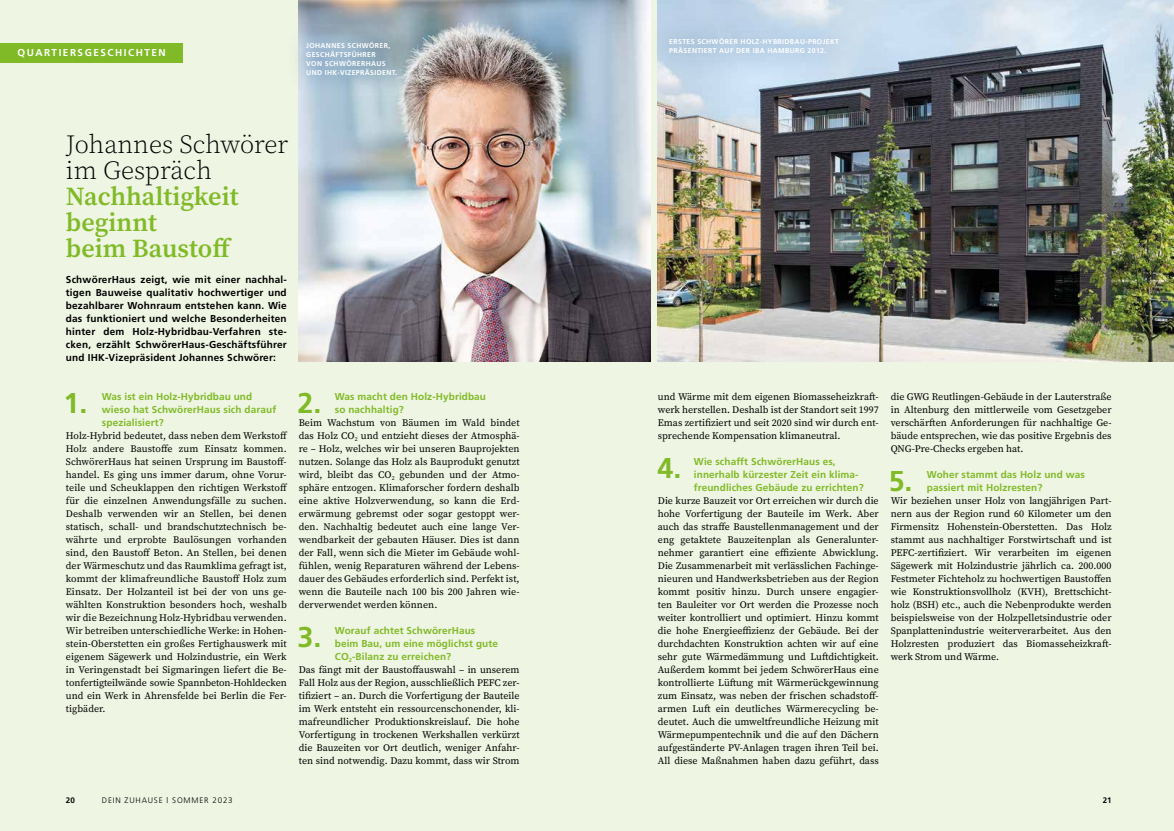
<style>
.page{position:relative;width:1174px;height:831px;background:#eff5e3}
.page>*{position:absolute;margin:0;border:0;box-sizing:border-box;transform-origin:0 0}
.t1{font:700 28.6px "Frutiger";color:#80ba27}
.t2{font:600 26px/26px "Source Serif 4";color:#80ba27}
.t3{font:300 26px/26px "Source Serif 4";color:#000}
.t4{font:10px/13px "Source Serif 4";color:#000;text-align:justify}
.t5{font:700 10px/13px "Frutiger";letter-spacing:.01em;color:#80ba27}
.t6{font:700 10px/13px "Frutiger";letter-spacing:.02em;color:#000;text-align:justify}
.t7{font:700 10px "Frutiger";letter-spacing:.15em;color:#fff}
.t8{font:300 8px "Frutiger";letter-spacing:.1em;color:#000}
.t9{font:700 8px "Frutiger";color:#000}
.t10{font:700 7px/9px "Frutiger";letter-spacing:.05em;color:#fff}
</style>
<div class="page">
<img style="left:658px;top:0;width:516px;height:361px">
<img style="left:299px;top:0;width:351px;height:361px">
<svg style="left:298px;top:25px;width:114px;height:68px;background:#a1b7c6"></svg>
<div style="left:0;top:43px;width:182px;height:19px;background:#80ba27"></div>
<div style="left:645px;top:14px;width:215px;height:65px;background:#2f5f8d;opacity:.85"></div>
<p class="t7" style="left:17px;top:47px;width:150px">QUARTIERSGESCHICHTEN</p>
<p class="t10" style="left:306px;top:41px;width:92px">JOHANNES SCHWÖRER,<br>GESCHÄFTSFÜHRER<br>VON SCHWÖRERHAUS<br>UND IHK-VIZEPRÄSIDENT.</p>
<h2 class="t3" style="left:66px;top:132px;width:224px">Johannes Schwörer im Gespräch</h2>
<h2 class="t2" style="left:66px;top:183px;width:174px">Nachhaltigkeit beginnt<br>beim Baustoff</h2>
<p class="t6" style="left:66px;top:273px;width:222px">SchwörerHaus zeigt, wie mit einer nachhal&shy;tigen Bauweise qualitativ hochwertiger und bezahlbarer Wohnraum entstehen kann. Wie das funktioniert und welche Besonderheiten hinter dem Holz-Hybridbau-Verfahren ste&shy;cken, erzählt SchwörerHaus-Geschäftsführer und IHK-Vizepräsident Johannes Schwörer:</p>
<h1 class="t1" style="left:64px;top:386px;width:25px">1.</h1>
<p class="t5" style="left:102px;top:390px;width:176px">Was ist ein Holz-Hybridbau und wieso hat SchwörerHaus sich darauf spezialisiert?</p>
<p class="t4" style="left:66px;top:429px;width:223px">Holz-Hybrid bedeutet, dass neben dem Werkstoff Holz andere Baustoffe zum Einsatz kommen.<br>SchwörerHaus hat seinen Ursprung im Baustoff&shy;handel. Es ging uns immer darum, ohne Vorur&shy;teile und Scheuklappen den richtigen Werkstoff für die einzelnen Anwendungsfälle zu suchen.<br>Deshalb verwenden wir an Stellen, bei denen statisch, schall- und brandschutztechnisch be&shy;währte und erprobte Baulösungen vorhanden sind, den Baustoff Beton. An Stellen, bei denen der Wärmeschutz und das Raumklima gefragt ist, kommt der klimafreundliche Baustoff Holz zum Einsatz. Der Holzanteil ist bei der von uns ge&shy;wählten Konstruktion besonders hoch, weshalb wir die Bezeichnung Holz-Hybridbau verwenden.<br>Wir betreiben unterschiedliche Werke: in Hohen&shy;stein-Oberstetten ein großes Fertighauswerk mit eigenem Sägewerk und Holzindustrie, ein Werk in Veringenstadt bei Sigmaringen liefert die Be&shy;tonfertigteilwände sowie Spannbeton-Hohldecken und ein Werk in Ahrensfelde bei Berlin die Fer&shy;tigbäder.</p>
<h1 class="t1" style="left:298px;top:386px;width:25px">2.</h1>
<p class="t5" style="left:335px;top:390px;width:153px">Was macht den Holz-Hybridbau so nachhaltig?</p>
<p class="t4" style="left:299px;top:416px;width:222px">Beim Wachstum von Bäumen im Wald bindet das Holz CO<sub>2</sub> und entzieht dieses der Atmosphä&shy;re – Holz, welches wir bei unseren Bauprojekten nutzen. Solange das Holz als Bauprodukt genutzt wird, bleibt das CO<sub>2</sub> gebunden und der Atmo&shy;sphäre entzogen. Klimaforscher fordern deshalb eine aktive Holzverwendung, so kann die Erd&shy;erwärmung gebremst oder sogar gestoppt wer&shy;den. Nachhaltig bedeutet auch eine lange Ver&shy;wendbarkeit der gebauten Häuser. Dies ist dann der Fall, wenn sich die Mieter im Gebäude wohl&shy;fühlen, wenig Reparaturen während der Lebens&shy;dauer des Gebäudes erforderlich sind. Perfekt ist, wenn die Bauteile nach 100 bis 200 Jahren wie&shy;derverwendet werden können.</p>
<h1 class="t1" style="left:297px;top:620px;width:25px">3.</h1>
<p class="t5" style="left:335px;top:624px;width:165px">Worauf achtet SchwörerHaus beim Bau, um eine möglichst gute<br>CO<sub>2</sub>-Bilanz zu erreichen?</p>
<p class="t4" style="left:299px;top:663px;width:222px">Das fängt mit der Baustoffauswahl – in unserem Fall Holz aus der Region, ausschließlich PEFC zer&shy;tifiziert – an. Durch die Vorfertigung der Bauteile im Werk entsteht ein ressourcenschonender, kli&shy;mafreundlicher Produktionskreislauf. Die hohe Vorfertigung in trockenen Werkshallen verkürzt die Bauzeiten vor Ort deutlich, weniger Anfahr&shy;ten sind notwendig. Dazu kommt, dass wir Strom</p>
<p class="t10" style="left:669px;top:37px;width:171px">ERSTES SCHWÖRER HOLZ-HYBRIDBAU-PROJEKT<br>PRÄSENTIERT AUF DER IBA HAMBURG 2012.</p>
<p class="t4" style="left:658px;top:390px;width:222px">und Wärme mit dem eigenen Biomasseheizkraft&shy;werk herstellen. Deshalb ist der Standort seit 1997<br>Emas zertifiziert und seit 2020 sind wir durch ent&shy;sprechende Kompensation klimaneutral.</p>
<h1 class="t1" style="left:657px;top:451px;width:25px">4.</h1>
<p class="t5" style="left:694px;top:455px;width:171px">Wie schafft SchwörerHaus es, innerhalb kürzester Zeit ein klima&shy;freundliches Gebäude zu errichten?</p>
<p class="t4" style="left:658px;top:494px;width:222px">Die kurze Bauzeit vor Ort erreichen wir durch die hohe Vorfertigung der Bauteile im Werk. Aber auch das straffe Baustellenmanagement und der eng getaktete Bauzeitenplan als Generalunter&shy;nehmer garantiert eine effiziente Abwicklung.<br>Die Zusammenarbeit mit verlässlichen Fachinge&shy;nieuren und Handwerksbetrieben aus der Region kommt positiv hinzu. Durch unsere engagier&shy;ten Bauleiter vor Ort werden die Prozesse noch weiter kontrolliert und optimiert. Hinzu kommt die hohe Energieeffizienz der Gebäude. Bei der durchdachten Konstruktion achten wir auf eine sehr gute Wärmedämmung und Luftdichtigkeit.<br>Außerdem kommt bei jedem SchwörerHaus eine kontrollierte Lüftung mit Wärmerückgewinnung zum Einsatz, was neben der frischen schadstoff&shy;armen Luft ein deutliches Wärmerecycling be&shy;deutet. Auch die umweltfreundliche Heizung mit Wärmepumpentechnik und die auf den Dächern aufgeständerte PV-Anlagen tragen ihren Teil bei.<br>All diese Maßnahmen haben dazu geführt, dass</p>
<p class="t4" style="left:890px;top:390px;width:222px">die GWG Reutlingen-Gebäude in der Lauterstraße in Altenburg den mittlerweile vom Gesetzgeber verschärften Anforderungen für nachhaltige Ge&shy;bäude entsprechen, wie das positive Ergebnis des QNG-Pre-Checks ergeben hat.</p>
<h1 class="t1" style="left:888px;top:464px;width:25px">5.</h1>
<p class="t5" style="left:926px;top:468px;width:160px">Woher stammt das Holz und was passiert mit Holzresten?</p>
<p class="t4" style="left:890px;top:494px;width:222px">Wir beziehen unser Holz von langjährigen Part&shy;nern aus der Region rund 60 Kilometer um den Firmensitz Hohenstein-Oberstetten. Das Holz stammt aus nachhaltiger Forstwirtschaft und ist PEFC-zertifiziert. Wir verarbeiten im eigenen Sägewerk mit Holzindustrie jährlich ca. 200.000<br>Festmeter Fichteholz zu hochwertigen Baustoffen wie Konstruktionsvollholz (KVH), Brettschicht&shy;holz (BSH) etc., auch die Nebenprodukte werden beispielsweise von der Holzpelletsindustrie oder Spanplattenindustrie weiterverarbeitet. Aus den Holzresten produziert das Biomasseheizkraft&shy;werk Strom und Wärme.</p>
<p class="t9" style="left:66px;top:796px;width:10px">20</p>
<p class="t8" style="left:102px;top:796px;width:132px">DEIN ZUHAUSE | SOMMER 2023</p>
<p class="t9" style="left:1102px;top:796px;width:10px">21</p>
</div>
